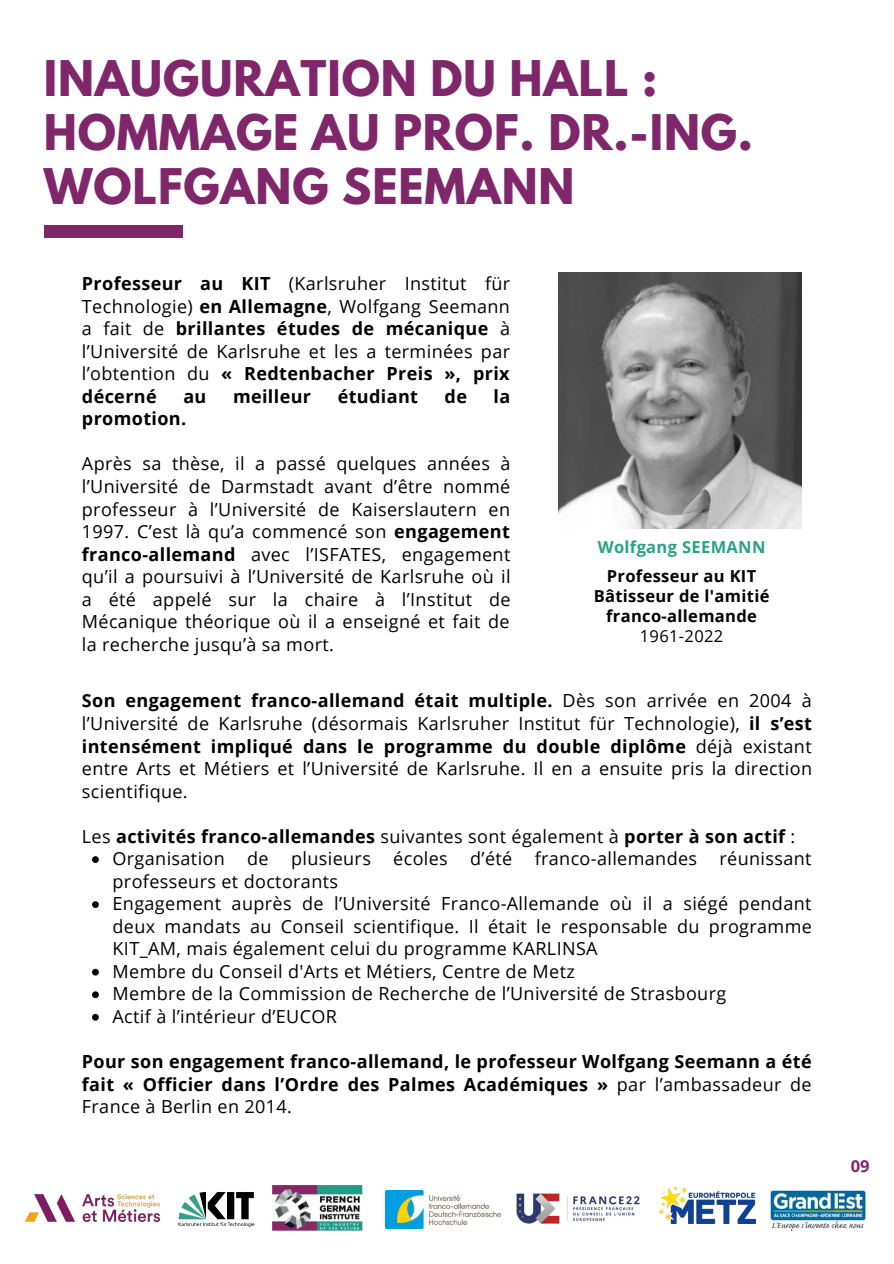
<style>
.page{position:relative;width:894px;height:1264px;background:#fff}
.page>*{position:absolute;margin:0;border:0;box-sizing:border-box;transform-origin:0 0}
.t1{font:700 43.5px/54px "League Spartan";letter-spacing:.02em;color:#80276c}
.t2{font:18px/22.5px "Open Sans";letter-spacing:.02em;color:#000;text-align:justify}
.t3{font:700 18px/22.5px "Open Sans";letter-spacing:.02em;color:#000;text-align:justify}
.t4{font:700 16.5px/20px "Open Sans";letter-spacing:.02em;color:#000;text-align:center}
.t5{font:700 16.5px "Open Sans";letter-spacing:.02em;color:#2ba188}
.t6{font:16.5px "Open Sans";letter-spacing:.02em;color:#000}
.t7{font:700 16.5px "Open Sans";color:#80276c}
.s1{font-weight:700}
.s2{font-weight:400}
</style>
<div class="page">
<div style="left:44px;top:225px;width:138px;height:12px;background:#80276c"></div>
<img style="left:558px;top:273px;width:243px;height:255px">
<svg style="left:92px;top:856px;width:7px;height:7px"></svg>
<svg style="left:92px;top:901px;width:7px;height:7px"></svg>
<svg style="left:92px;top:968px;width:7px;height:7px"></svg>
<svg style="left:92px;top:991px;width:7px;height:7px"></svg>
<svg style="left:92px;top:1013px;width:7px;height:7px"></svg>
<img style="left:179px;top:1192px;width:75px;height:35px">
<img style="left:25px;top:1194px;width:134px;height:27px">
<img style="left:385px;top:1190px;width:115px;height:38px">
<img style="left:658px;top:1186px;width:97px;height:37px">
<img style="left:770px;top:1190px;width:95px;height:40px">
<img style="left:516px;top:1193px;width:124px;height:31px">
<img style="left:272px;top:1185px;width:90px;height:45px">
<h1 class="t1" style="left:44px;top:57px;width:710px">INAUGURATION DU HALL :<br>HOMMAGE AU PROF. DR.-ING.<br>WOLFGANG SEEMANN</h1>
<p class="t2" style="left:82px;top:272px;width:429px"><span class="s1">Professeur au KIT</span> (Karlsruher Institut für Technologie) <span class="s1">en Allemagne</span>, Wolfgang Seemann a fait de <span class="s1">brillantes études de mécanique</span> à l’Université de Karlsruhe et les a terminées par l’obtention du <span class="s1">« Redtenbacher Preis », prix décerné</span></p>
<p class="t3" style="left:183px;top:384px;width:25px">au</p>
<p class="t3" style="left:233px;top:384px;width:80px">meilleur</p>
<p class="t3" style="left:337px;top:384px;width:82px">étudiant</p>
<p class="t3" style="left:444px;top:384px;width:24px">de</p>
<p class="t3" style="left:493px;top:384px;width:18px">la</p>
<p class="t3" style="left:82px;top:407px;width:106px">promotion.</p>
<p class="t2" style="left:82px;top:452px;width:430px">Après sa thèse, il a passé quelques années à l’Université de Darmstadt avant d’être nommé professeur à l’Université de Kaiserslautern en 1997. C’est là qu’a commencé son <span class="s1">engagement franco-allemand</span> avec l’ISFATES, engagement qu’il a poursuivi à l’Université de Karlsruhe où il a été appelé sur la chaire à l’Institut de Mécanique théorique où il a enseigné et fait de la recherche jusqu’à sa mort.</p>
<p class="t5" style="left:597px;top:535px;width:169px">Wolfgang SEEMANN</p>
<p class="t4" style="left:593px;top:565px;width:177px">Professeur au KIT<br>Bâtisseur de l'amitié franco-allemande</p>
<p class="t6" style="left:639px;top:624px;width:85px">1961-2022</p>
<p class="t2" style="left:82px;top:689px;width:731px"><span class="s1">Son engagement franco-allemand était multiple.</span> Dès son arrivée en 2004 à l’Université de Karlsruhe (désormais Karlsruher Institut für Technologie), <span class="s1">il s’est intensément impliqué dans le programme du double diplôme</span> déjà existant entre Arts et Métiers et l’Université de Karlsruhe. Il en a ensuite pris la direction scientifique.</p>
<p class="t3" style="left:82px;top:824px;width:714px"><span class="s2">Les</span> activités franco-allemandes <span class="s2">suivantes sont également à</span> porter à son actif <span class="s2">:</span></p>
<p class="t2" style="left:112px;top:847px;width:700px;text-align:left">Organisation de plusieurs écoles d’été franco-allemandes réunissant professeurs et doctorants<br>Engagement auprès de l’Université Franco-Allemande où il a siégé pendant deux mandats au Conseil scientifique. Il était le responsable du programme KIT_AM, mais également celui du programme KARLINSA<br>Membre du Conseil d'Arts et Métiers, Centre de Metz<br>Membre de la Commission de Recherche de l’Université de Strasbourg<br>Actif à l’intérieur d’EUCOR</p>
<p class="t3" style="left:82px;top:1049px;width:731px">Pour son engagement franco-allemand, le professeur Wolfgang Seemann a été fait « Officier dans l’Ordre des Palmes Académiques » <span class="s2">par l’ambassadeur de France à Berlin en 2014.</span></p>
<p class="t7" style="left:850px;top:1154px;width:20px">09</p>
</div>
